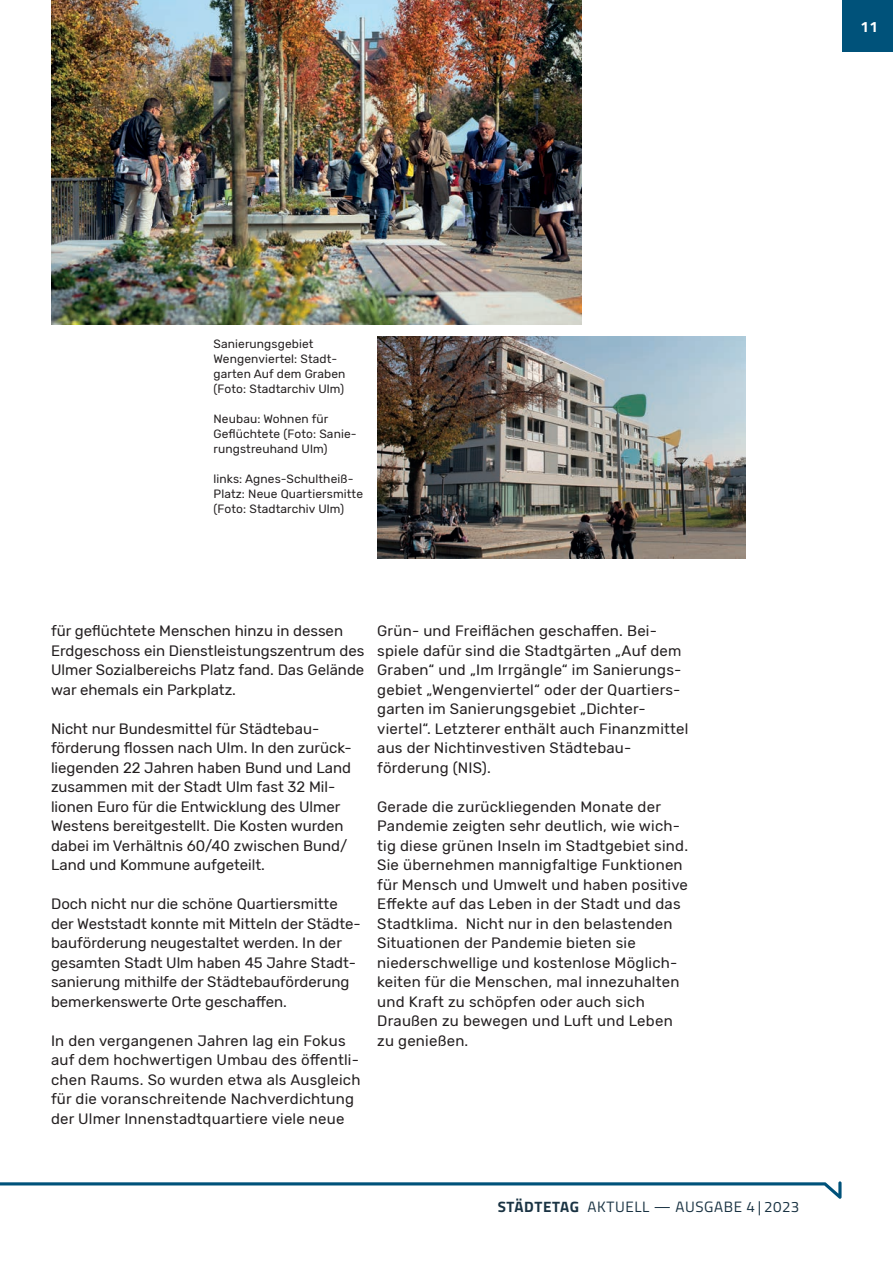
<style>
.page{position:relative;width:893px;height:1263px;background:#fff}
.page>*{position:absolute;margin:0;border:0;box-sizing:border-box;transform-origin:0 0}
.t1{font:15px/19.5px "Rubik";letter-spacing:.015em;color:#231f20}
.t2{font:15px "Titillium Web";letter-spacing:.04em;color:#1a3343}
.t3{font:700 15px "Titillium Web";color:#fff}
.t4{font:12px/15px "Rubik";letter-spacing:.01em;color:#231f20}
.s1{font-weight:700}
</style>
<div class="page">
<div style="left:842px;top:0;width:51px;height:51px;background:#00527a"></div>
<img style="left:378px;top:337px;width:368px;height:221px">
<img style="left:51px;top:0;width:531px;height:324px">
<svg style="left:0;top:1181px;width:841px;height:18px"></svg>
<p class="t3" style="left:861px;top:16px;width:19px">11</p>
<p class="t4" style="left:214px;top:337px;width:133px">Sanierungsgebiet<br>Wengenviertel: Stadt&shy;garten Auf dem Graben (Foto: Stadtarchiv Ulm)</p>
<p class="t4" style="left:214px;top:412px;width:145px">Neubau: Wohnen für<br>Geflüchtete (Foto: Sanie&shy;rungstreuhand Ulm)</p>
<p class="t4" style="left:214px;top:472px;width:151px">links: Agnes-Schultheiß-<br>Platz: Neue Quartiersmitte (Foto: Stadtarchiv Ulm)</p>
<p class="t1" style="left:51px;top:621px;width:315px">für geflüchtete Menschen hinzu in dessen Erdgeschoss ein Dienstleistungszentrum des Ulmer Sozialbereichs Platz fand. Das Gelände war ehemals ein Parkplatz.</p>
<p class="t1" style="left:51px;top:719px;width:302px">Nicht nur Bundesmittel für Städtebau&shy;förderung flossen nach Ulm. In den zurück&shy;liegenden 22 Jahren haben Bund und Land zusammen mit der Stadt Ulm fast 32 Mil&shy;lionen Euro für die Entwicklung des Ulmer Westens bereitgestellt. Die Kosten wurden dabei im Verhältnis 60/40 zwischen Bund/ Land und Kommune aufgeteilt.</p>
<p class="t1" style="left:51px;top:894px;width:311px">Doch nicht nur die schöne Quartiersmitte der Weststadt konnte mit Mitteln der Städte&shy;bauförderung neugestaltet werden. In der gesamten Stadt Ulm haben 45 Jahre Stadt&shy;sanierung mithilfe der Städtebauförderung bemerkenswerte Orte geschaffen.</p>
<p class="t1" style="left:51px;top:1031px;width:311px">In den vergangenen Jahren lag ein Fokus auf dem hochwertigen Umbau des öffentli&shy;chen Raums. So wurden etwa als Ausgleich für die voranschreitende Nachverdichtung der Ulmer Innenstadtquartiere viele neue</p>
<p class="t1" style="left:377px;top:621px;width:313px">Grün- und Freiflächen geschaffen. Bei&shy;spiele dafür sind die Stadtgärten „Auf dem Graben“ und „Im Irrgängle“ im Sanierungs&shy;gebiet „Wengenviertel“ oder der Quartiers&shy;garten im Sanierungsgebiet „Dichter&shy;viertel“. Letzterer enthält auch Finanzmittel aus der Nichtinvestiven Städtebau&shy;förderung (NIS).</p>
<p class="t1" style="left:377px;top:797px;width:312px">Gerade die zurückliegenden Monate der Pandemie zeigten sehr deutlich, wie wich&shy;tig diese grünen Inseln im Stadtgebiet sind.<br>Sie übernehmen mannigfaltige Funktionen für Mensch und Umwelt und haben positive Effekte auf das Leben in der Stadt und das Stadtklima. Nicht nur in den belastenden Situationen der Pandemie bieten sie niederschwellige und kostenlose Möglich&shy;keiten für die Menschen, mal innezuhalten und Kraft zu schöpfen oder auch sich Draußen zu bewegen und Luft und Leben zu genießen.</p>
<p class="t2" style="left:498px;top:1196px;width:303px"><span class="s1">STÄDTETAG</span> AKTUELL — AUSGABE 4 | 2023</p>
</div>
